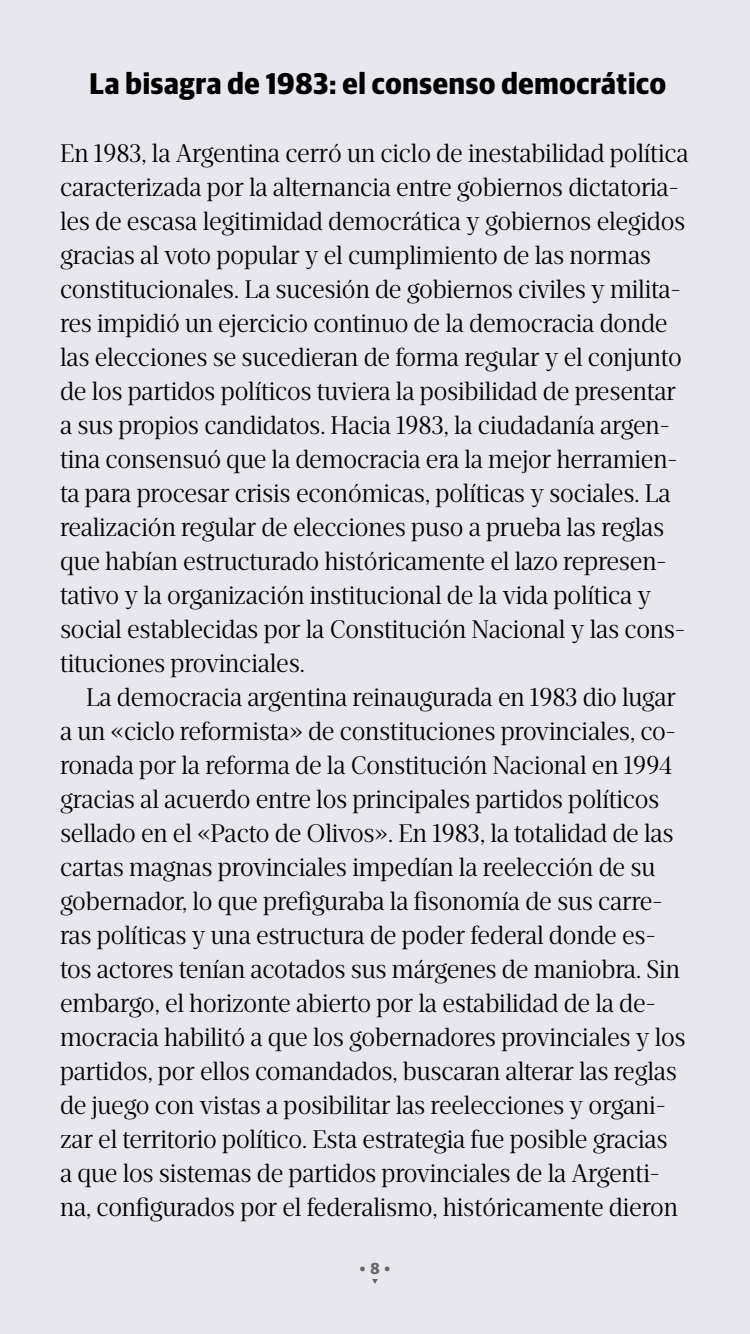
<style>
.page{position:relative;width:750px;height:1334px;background:#e8e7ed}
.page>*{position:absolute;margin:0;border:0;box-sizing:border-box;transform-origin:0 0}
.t1{font:700 30px "Guardian Sans Narrow";letter-spacing:.025em;color:#000}
.t2{font:26px/34px "Ardina Text";letter-spacing:-.005em;color:#000}
.t3{font:700 16px "Guardian Sans Narrow";color:#666}
</style>
<div class="page">
<svg style="left:372px;top:1279px;width:6px;height:5px"></svg>
<p class="t1" style="left:90px;top:61px;width:578px">La bisagra de 1983: el consenso democrático</p>
<p class="t2" style="left:60px;top:136px;width:630px">En 1983, la Argentina cerró un ciclo de inestabilidad política caracterizada por la alternancia entre gobiernos dictatoria&shy;les de escasa legitimidad democrática y gobiernos elegidos gracias al voto popular y el cumplimiento de las normas constitucionales. La sucesión de gobiernos civiles y milita&shy;res impidió un ejercicio continuo de la democracia donde las elecciones se sucedieran de forma regular y el conjunto de los partidos políticos tuviera la posibilidad de presentar a sus propios candidatos. Hacia 1983, la ciudadanía argen&shy;tina consensuó que la democracia era la mejor herramien&shy;ta para procesar crisis económicas, políticas y sociales. La realización regular de elecciones puso a prueba las reglas que habían estructurado históricamente el lazo represen&shy;tativo y la organización institucional de la vida política y social establecidas por la Constitución Nacional y las cons&shy;tituciones provinciales.</p>
<p class="t2" style="left:60px;top:680px;width:627px;text-indent:26px">La democracia argentina reinaugurada en 1983 dio lugar a un «ciclo reformista» de constituciones provinciales, co&shy;ronada por la reforma de la Constitución Nacional en 1994 gracias al acuerdo entre los principales partidos políticos sellado en el «Pacto de Olivos». En 1983, la totalidad de las cartas magnas provinciales impedían la reelección de su gobernador, lo que prefiguraba la fisonomía de sus carre&shy;ras políticas y una estructura de poder federal donde es&shy;tos actores tenían acotados sus márgenes de maniobra. Sin embargo, el horizonte abierto por la estabilidad de la de&shy;mocracia habilitó a que los gobernadores provinciales y los partidos, por ellos comandados, buscaran alterar las reglas de juego con vistas a posibilitar las reelecciones y organi&shy;zar el territorio político. Esta estrategia fue posible gracias a que los sistemas de partidos provinciales de la Argenti&shy;na, configurados por el federalismo, históricamente dieron</p>
<p class="t3" style="left:360px;top:1257px;width:32px">• 8 •</p>
</div>
